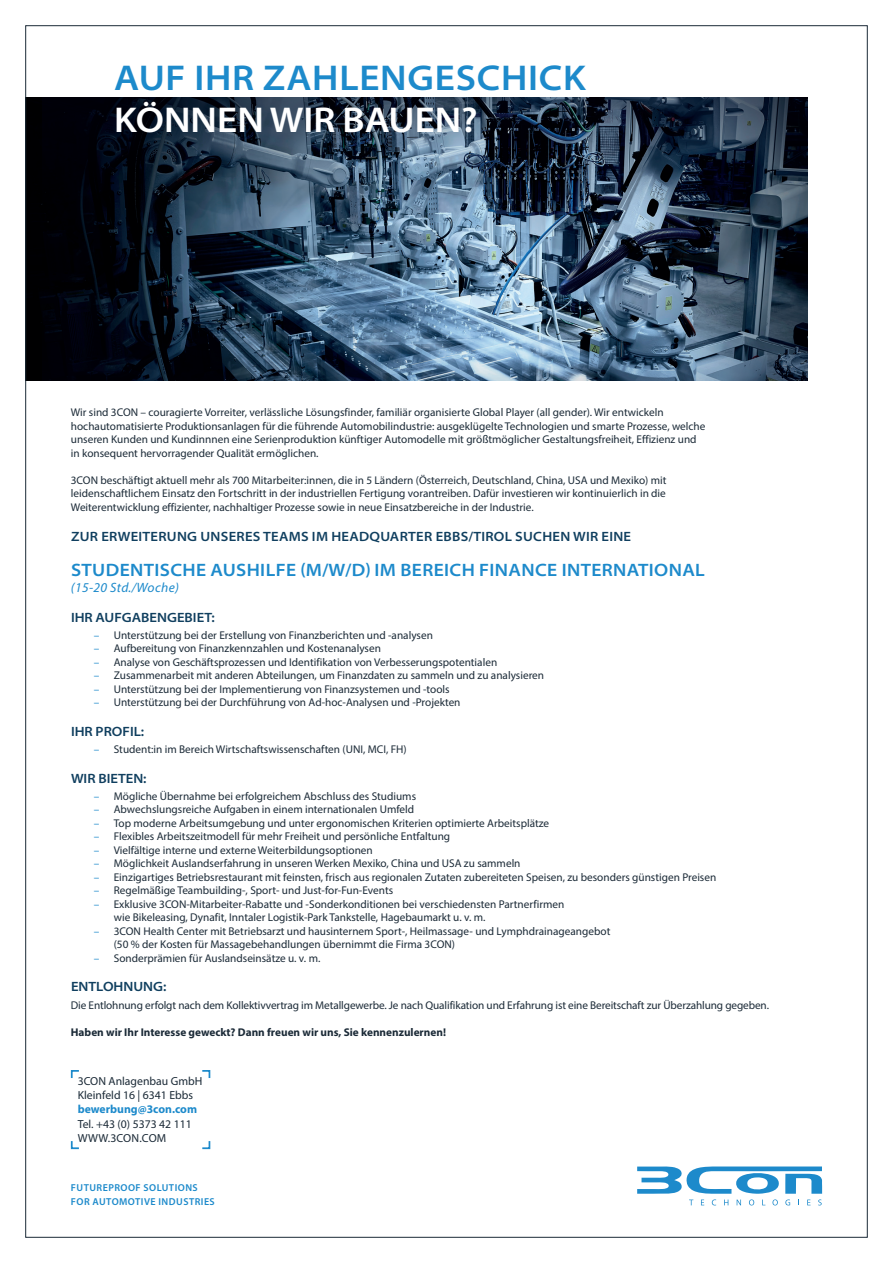
<style>
.page{position:relative;width:893px;height:1263px;background:#fff}
.page>*{position:absolute;margin:0;border:0;box-sizing:border-box;transform-origin:0 0}
.t1{font:600 semi-expanded 36px "Myriad Pro";letter-spacing:.02em;color:#1d8acb}
.t2{font:600 semi-expanded 36px "Myriad Pro";color:#fff}
.t3{font:600 semi-expanded 18px "Myriad Pro";letter-spacing:.02em;color:#1d8acb}
.t4{font:600 semi-expanded 13.5px "Myriad Pro";letter-spacing:.02em;color:#103f5f}
.t5{font:600 semi-expanded 13.5px "Myriad Pro";color:#103f5f}
.t6{font:italic 13.5px "Myriad Pro";letter-spacing:.025em;color:#1d8acb}
.t7{font:11.7px/14.2px "Myriad Pro";color:#1b2a37}
.t8{font:700 11.7px "Myriad Pro";color:#1d8acb}
.t9{font:11.25px/13.5px "Myriad Pro";color:#1b2a37}
.t10{font:700 11.25px "Myriad Pro";color:#1b2a37}
.t11{font:600 10.05px/14.4px "Myriad Pro";letter-spacing:.045em;color:#1d8acb}
.s1{font-stretch:normal}
.s2{color:#1d8acb}
</style>
<div class="page">
<img style="left:43px;top:97px;width:764px;height:284px">
<svg style="left:637px;top:1166px;width:185px;height:39px"></svg>
<svg style="left:70px;top:1070px;width:9px;height:8px"></svg>
<svg style="left:70px;top:1141px;width:9px;height:9px"></svg>
<svg style="left:202px;top:1070px;width:9px;height:8px"></svg>
<svg style="left:202px;top:1141px;width:9px;height:9px"></svg>
<h1 class="t1" style="left:114px;top:54px;width:473px">AUF IHR ZAHLENGESCHICK</h1>
<h1 class="t2" style="left:114px;top:96px;width:365px">KÖNNEN WIR BAUEN?</h1>
<p class="t9" style="left:71px;top:406px;width:636px">Wir sind 3CON – couragierte Vorreiter, verlässliche Lösungsfinder, familiär organisierte Global Player (all gender). Wir entwickeln hochautomatisierte Produktionsanlagen für die führende Automobilindustrie: ausgeklügelte Technologien und smarte Prozesse, welche unseren Kunden und Kundinnnen eine Serienproduktion künftiger Automodelle mit größtmöglicher Gestaltungsfreiheit, Effizienz und in konsequent hervorragender Qualität ermöglichen.</p>
<p class="t9" style="left:71px;top:473px;width:597px;text-align:justify">3CON beschäftigt aktuell mehr als 700 Mitarbeiter:innen, die in 5 Ländern (Österreich, Deutschland, China, USA und Mexiko) mit leidenschaftlichem Einsatz den Fortschritt in der industriellen Fertigung vorantreiben. Dafür investieren wir kontinuierlich in die Weiterentwicklung effizienter, nachhaltiger Prozesse sowie in neue Einsatzbereiche in der Industrie.</p>
<p class="t4" style="left:71px;top:527px;width:562px">ZUR ERWEITERUNG UNSERES TEAMS IM HEADQUARTER EBBS/TIROL SUCHEN WIR EINE</p>
<h2 class="t3" style="left:71px;top:558px;width:635px">STUDENTISCHE AUSHILFE <span class="s1">(</span>M/W/D<span class="s1">)</span> IM BEREICH FINANCE INTERNATIONAL</h2>
<p class="t6" style="left:71px;top:579px;width:110px">(15-20 Std./Woche)</p>
<p class="t5" style="left:71px;top:608px;width:145px">IHR AUFGABENGEBIET:</p>
<p class="t9" style="left:94px;top:628px;width:340px"><span class="s2">–</span> Unterstützung bei der Erstellung von Finanzberichten und -analysen</p>
<p class="t9" style="left:94px;top:641px;width:288px"><span class="s2">–</span> Aufbereitung von Finanzkennzahlen und Kostenanalysen</p>
<p class="t9" style="left:94px;top:655px;width:405px"><span class="s2">–</span> Analyse von Geschäftsprozessen und Identifikation von Verbesserungspotentialen</p>
<p class="t9" style="left:94px;top:668px;width:452px"><span class="s2">–</span> Zusammenarbeit mit anderen Abteilungen, um Finanzdaten zu sammeln und zu analysieren</p>
<p class="t9" style="left:94px;top:682px;width:357px"><span class="s2">–</span> Unterstützung bei der Implementierung von Finanzsystemen und -tools</p>
<p class="t9" style="left:94px;top:695px;width:368px"><span class="s2">–</span> Unterstützung bei der Durchführung von Ad-hoc-Analysen und -Projekten</p>
<p class="t5" style="left:71px;top:722px;width:75px">IHR PROFIL:</p>
<p class="t9" style="left:94px;top:742px;width:314px"><span class="s2">–</span> Student:in im Bereich Wirtschaftswissenschaften (UNI, MCI, FH)</p>
<p class="t5" style="left:71px;top:769px;width:77px">WIR BIETEN:</p>
<p class="t9" style="left:94px;top:789px;width:324px"><span class="s2">–</span> Mögliche Übernahme bei erfolgreichem Abschluss des Studiums</p>
<p class="t9" style="left:94px;top:802px;width:322px"><span class="s2">–</span> Abwechslungsreiche Aufgaben in einem internationalen Umfeld</p>
<p class="t9" style="left:94px;top:816px;width:457px"><span class="s2">–</span> Top moderne Arbeitsumgebung und unter ergonomischen Kriterien optimierte Arbeitsplätze</p>
<p class="t9" style="left:94px;top:829px;width:358px"><span class="s2">–</span> Flexibles Arbeitszeitmodell für mehr Freiheit und persönliche Entfaltung</p>
<p class="t9" style="left:94px;top:843px;width:280px"><span class="s2">–</span> Vielfältige interne und externe Weiterbildungsoptionen</p>
<p class="t9" style="left:94px;top:856px;width:428px"><span class="s2">–</span> Möglichkeit Auslandserfahrung in unseren Werken Mexiko, China und USA zu sammeln</p>
<p class="t9" style="left:94px;top:870px;width:624px"><span class="s2">–</span> Einzigartiges Betriebsrestaurant mit feinsten, frisch aus regionalen Zutaten zubereiteten Speisen, zu besonders günstigen Preisen</p>
<p class="t9" style="left:94px;top:883px;width:301px"><span class="s2">–</span> Regelmäßige Teambuilding-, Sport- und Just-for-Fun-Events</p>
<p class="t9" style="left:114px;top:897px;width:452px;text-indent:-20px"><span class="s2">–</span> Exklusive 3CON-Mitarbeiter-Rabatte und -Sonderkonditionen bei verschiedensten Partnerfirmen wie Bikeleasing, Dynafit, Inntaler Logistik-Park Tankstelle, Hagebaumarkt u. v. m.</p>
<p class="t9" style="left:114px;top:924px;width:498px;text-indent:-20px"><span class="s2">–</span> 3CON Health Center mit Betriebsarzt und hausinternem Sport-, Heilmassage- und Lymphdrainageangebot (50 % der Kosten für Massagebehandlungen übernimmt die Firma 3CON)</p>
<p class="t9" style="left:94px;top:951px;width:228px"><span class="s2">–</span> Sonderprämien für Auslandseinsätze u. v. m.</p>
<p class="t5" style="left:71px;top:978px;width:97px">ENTLOHNUNG:</p>
<p class="t9" style="left:71px;top:998px;width:700px">Die Entlohnung erfolgt nach dem Kollektivvertrag im Metallgewerbe. Je nach Qualifikation und Erfahrung ist eine Bereitschaft zur Überzahlung gegeben.</p>
<p class="t10" style="left:71px;top:1024px;width:377px">Haben wir Ihr Interesse geweckt? Dann freuen wir uns, Sie kennenzulernen!</p>
<p class="t7" style="left:78px;top:1073px;width:126px">3CON Anlagenbau GmbH<br>Kleinfeld 16 | 6341 Ebbs</p>
<p class="t8" style="left:78px;top:1102px;width:121px">bewerbung@3con.com</p>
<p class="t7" style="left:78px;top:1116px;width:116px">Tel. +43 (0) 5373 42 111<br>WWW.3CON.COM</p>
<p class="t11" style="left:71px;top:1180px;width:145px">FUTUREPROOF SOLUTIONS<br>FOR AUTOMOTIVE INDUSTRIES</p>
</div>
